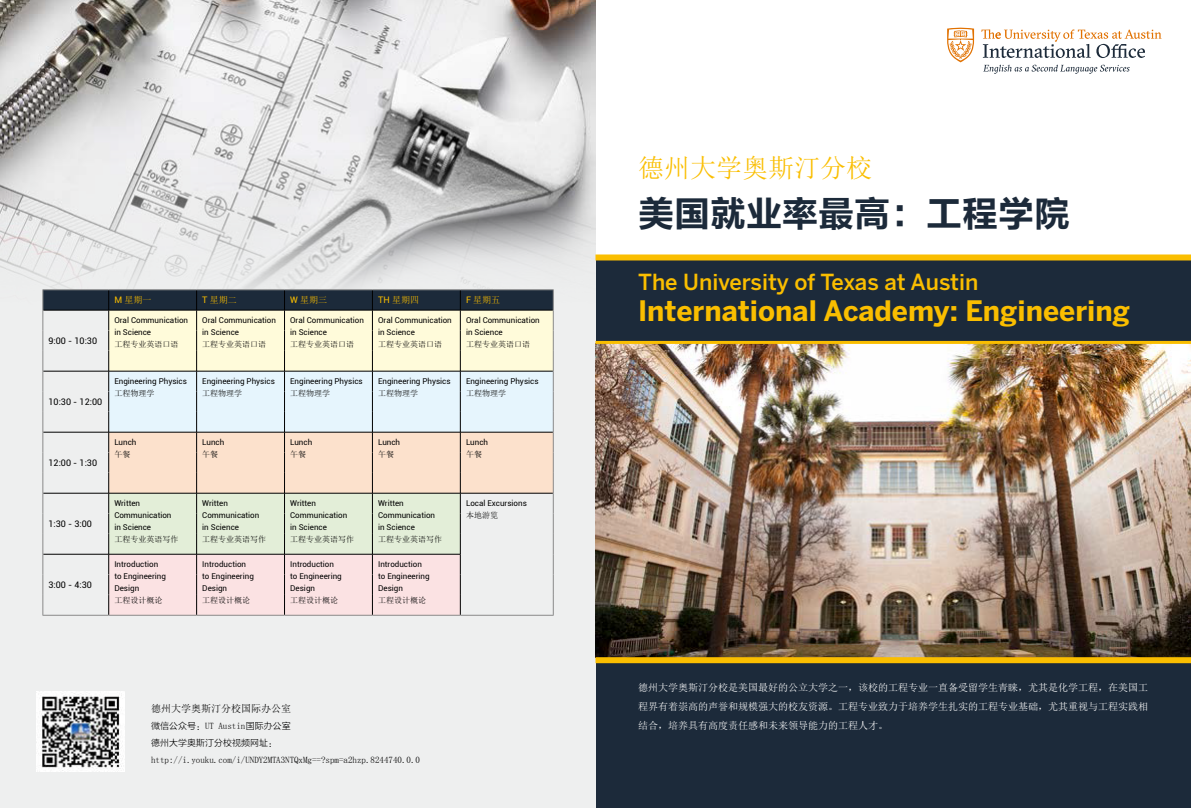
<style>
.page{position:relative;width:1191px;height:808px;background:#fff}
.page>*{position:absolute;margin:0;border:0;box-sizing:border-box;transform-origin:0 0}
.t1{font:36px "FZLTCHK GBK1 0";color:#1c2a3a}
.t2{font:700 28px "Benton Sans";color:#fabe00}
.t3{font:26px "FZLTZHUNHK GBK1 0";color:#fabe00}
.t4{font:500 22px "Benton Sans";color:#fabe00}
.t5{font:10px/19px "FZLTH GB1 4";color:#fff;text-align:justify}
.t6{font:10px "FZLTZHUNHK GBK1 0";color:#000}
.t7{font:300 9px "Roboto";color:#000}
.t8{font:9px "Roboto";color:#000}
.t9{font:9px/17px "FZLTXHK";color:#000}
.t10{font:9px "FZLTH GB1 4";color:#fabe00}
.t11{font:8px/12px "Roboto";color:#000}
.t12{font:8px "FZLTH GB1 4";color:#000}
.s1{font-family:"Roboto"}
.s2{font-family:"Roboto";font-weight:300}
</style>
<div class="page">
<div style="left:595px;top:258px;width:596px;height:83px;background:#1c2a3a"></div>
<div style="left:595px;top:663px;width:596px;height:145px;background:#1c2a3a"></div>
<div style="left:0;top:0;width:595px;height:808px;background:#eeefef"></div>
<img style="left:595px;top:344px;width:596px;height:313px">
<svg style="left:947px;top:28px;width:27px;height:34px"></svg>
<svg style="left:981px;top:29px;width:180px;height:29px"></svg>
<svg style="left:983px;top:65px;width:146px;height:9px"></svg>
<img style="left:36px;top:691px;width:88px;height:80px">
<img style="left:0;top:0;width:595px;height:290px">
<div style="left:595px;top:254px;width:596px;height:6px;background:#fabe00"></div>
<div style="left:595px;top:657px;width:596px;height:6px;background:#fabe00"></div>
<hr style="left:595px;top:341px;width:596px;height:3px;background:#fabe00">
<hr style="left:42px;top:289px;width:67px;height:1px;background:#898989">
<hr style="left:109px;top:289px;width:88px;height:1px;background:#898989">
<hr style="left:197px;top:289px;width:87px;height:1px;background:#898989">
<hr style="left:284px;top:289px;width:88px;height:1px;background:#898989">
<hr style="left:372px;top:289px;width:88px;height:1px;background:#898989">
<hr style="left:460px;top:289px;width:93px;height:1px;background:#898989">
<hr style="left:460px;top:615px;width:93px;height:1px;background:#898989">
<hr style="left:109px;top:615px;width:88px;height:1px;background:#898989">
<hr style="left:197px;top:615px;width:87px;height:1px;background:#898989">
<hr style="left:284px;top:615px;width:88px;height:1px;background:#898989">
<hr style="left:372px;top:615px;width:88px;height:1px;background:#898989">
<svg style="left:42px;top:290px;width:512px;height:325px"></svg>
<hr style="left:42px;top:615px;width:67px;height:1px;background:#898989">
<p class="t10" style="left:114px;top:295px;width:39px"><span class="s1">M</span> 星期一</p>
<p class="t10" style="left:202px;top:295px;width:36px"><span class="s1">T</span> 星期二</p>
<p class="t10" style="left:290px;top:295px;width:38px"><span class="s1">W</span> 星期三</p>
<p class="t10" style="left:378px;top:295px;width:42px"><span class="s1">TH</span> 星期四</p>
<p class="t10" style="left:466px;top:295px;width:36px"><span class="s1">F</span> 星期五</p>
<p class="t11" style="left:114px;top:313px;width:75px">Oral Communication in Science</p>
<p class="t12" style="left:114px;top:340px;width:65px">工程专业英语口语</p>
<p class="t11" style="left:202px;top:313px;width:75px">Oral Communication in Science</p>
<p class="t12" style="left:202px;top:340px;width:65px">工程专业英语口语</p>
<p class="t11" style="left:290px;top:313px;width:75px">Oral Communication in Science</p>
<p class="t12" style="left:290px;top:340px;width:65px">工程专业英语口语</p>
<p class="t11" style="left:378px;top:313px;width:75px">Oral Communication in Science</p>
<p class="t12" style="left:378px;top:340px;width:65px">工程专业英语口语</p>
<p class="t11" style="left:466px;top:313px;width:75px">Oral Communication in Science</p>
<p class="t8" style="left:49px;top:334px;width:50px">9:00 - 10:30</p>
<p class="t12" style="left:466px;top:340px;width:65px">工程专业英语口语</p>
<p class="t11" style="left:114px;top:374px;width:74px">Engineering Physics</p>
<p class="t12" style="left:114px;top:389px;width:41px">工程物理学</p>
<p class="t11" style="left:202px;top:374px;width:74px">Engineering Physics</p>
<p class="t12" style="left:202px;top:389px;width:41px">工程物理学</p>
<p class="t11" style="left:290px;top:374px;width:74px">Engineering Physics</p>
<p class="t12" style="left:290px;top:389px;width:41px">工程物理学</p>
<p class="t11" style="left:378px;top:374px;width:74px">Engineering Physics</p>
<p class="t12" style="left:378px;top:389px;width:41px">工程物理学</p>
<p class="t11" style="left:466px;top:374px;width:74px">Engineering Physics</p>
<p class="t12" style="left:466px;top:389px;width:41px">工程物理学</p>
<p class="t8" style="left:49px;top:395px;width:55px">10:30 - 12:00</p>
<p class="t8" style="left:49px;top:456px;width:50px">12:00 - 1:30</p>
<p class="t8" style="left:49px;top:517px;width:45px">1:30 - 3:00</p>
<p class="t8" style="left:49px;top:578px;width:45px">3:00 - 4:30</p>
<p class="t11" style="left:114px;top:435px;width:24px">Lunch</p>
<p class="t12" style="left:114px;top:450px;width:17px">午餐</p>
<p class="t11" style="left:114px;top:496px;width:59px">Written<br>Communication in Science</p>
<p class="t12" style="left:114px;top:535px;width:65px">工程专业英语写作</p>
<p class="t11" style="left:114px;top:558px;width:53px">Introduction to Engineering<br>Design</p>
<p class="t12" style="left:114px;top:596px;width:49px">工程设计概论</p>
<p class="t11" style="left:202px;top:435px;width:24px">Lunch</p>
<p class="t12" style="left:202px;top:450px;width:17px">午餐</p>
<p class="t11" style="left:202px;top:496px;width:59px">Written<br>Communication in Science</p>
<p class="t12" style="left:202px;top:535px;width:65px">工程专业英语写作</p>
<p class="t11" style="left:202px;top:558px;width:53px">Introduction to Engineering<br>Design</p>
<p class="t12" style="left:202px;top:596px;width:49px">工程设计概论</p>
<p class="t11" style="left:290px;top:435px;width:24px">Lunch</p>
<p class="t12" style="left:290px;top:450px;width:17px">午餐</p>
<p class="t11" style="left:290px;top:496px;width:59px">Written<br>Communication in Science</p>
<p class="t12" style="left:290px;top:535px;width:65px">工程专业英语写作</p>
<p class="t11" style="left:290px;top:558px;width:53px">Introduction to Engineering<br>Design</p>
<p class="t12" style="left:290px;top:596px;width:49px">工程设计概论</p>
<p class="t11" style="left:378px;top:435px;width:24px">Lunch</p>
<p class="t12" style="left:378px;top:450px;width:17px">午餐</p>
<p class="t11" style="left:378px;top:496px;width:59px">Written<br>Communication in Science</p>
<p class="t12" style="left:378px;top:535px;width:65px">工程专业英语写作</p>
<p class="t11" style="left:378px;top:558px;width:53px">Introduction to Engineering<br>Design</p>
<p class="t12" style="left:378px;top:596px;width:49px">工程设计概论</p>
<p class="t11" style="left:466px;top:435px;width:24px">Lunch</p>
<p class="t12" style="left:466px;top:450px;width:17px">午餐</p>
<p class="t11" style="left:466px;top:496px;width:62px">Local Excursions</p>
<p class="t12" style="left:466px;top:511px;width:33px">本地游览</p>
<p class="t6" style="left:151px;top:704px;width:141px">德州大学奥斯汀分校国际办公室</p>
<p class="t9" style="left:151px;top:717px;width:141px">微信公众号：<span class="s2">UT Austin</span>国际办公室德州大学奥斯汀分校视频网址：</p>
<p class="t7" style="left:151px;top:755px;width:271px">http://i.youku.com/i/UNDY2MTA3NTQxMg==?spm=a2hzp.8244740.0.0</p>
<h3 class="t3" style="left:638px;top:155px;width:235px">德州大学奥斯汀分校</h3>
<h1 class="t1" style="left:638px;top:194px;width:433px">美国就业率最高：工程学院</h1>
<h3 class="t4" style="left:638px;top:268px;width:342px">The University of Texas at Austin</h3>
<h2 class="t2" style="left:638px;top:294px;width:493px">International Academy: Engineering</h2>
<p class="t5" style="left:638px;top:678px;width:512px">德州大学奥斯汀分校是美国最好的公立大学之一，该校的工程专业一直备受留学生青睐，尤其是化学工程，在美国工程界有着崇高的声誉和规模强大的校友资源。工程专业致力于培养学生扎实的工程专业基础，尤其重视与工程实践相结合，培养具有高度责任感和未来领导能力的工程人才。</p>
</div>
